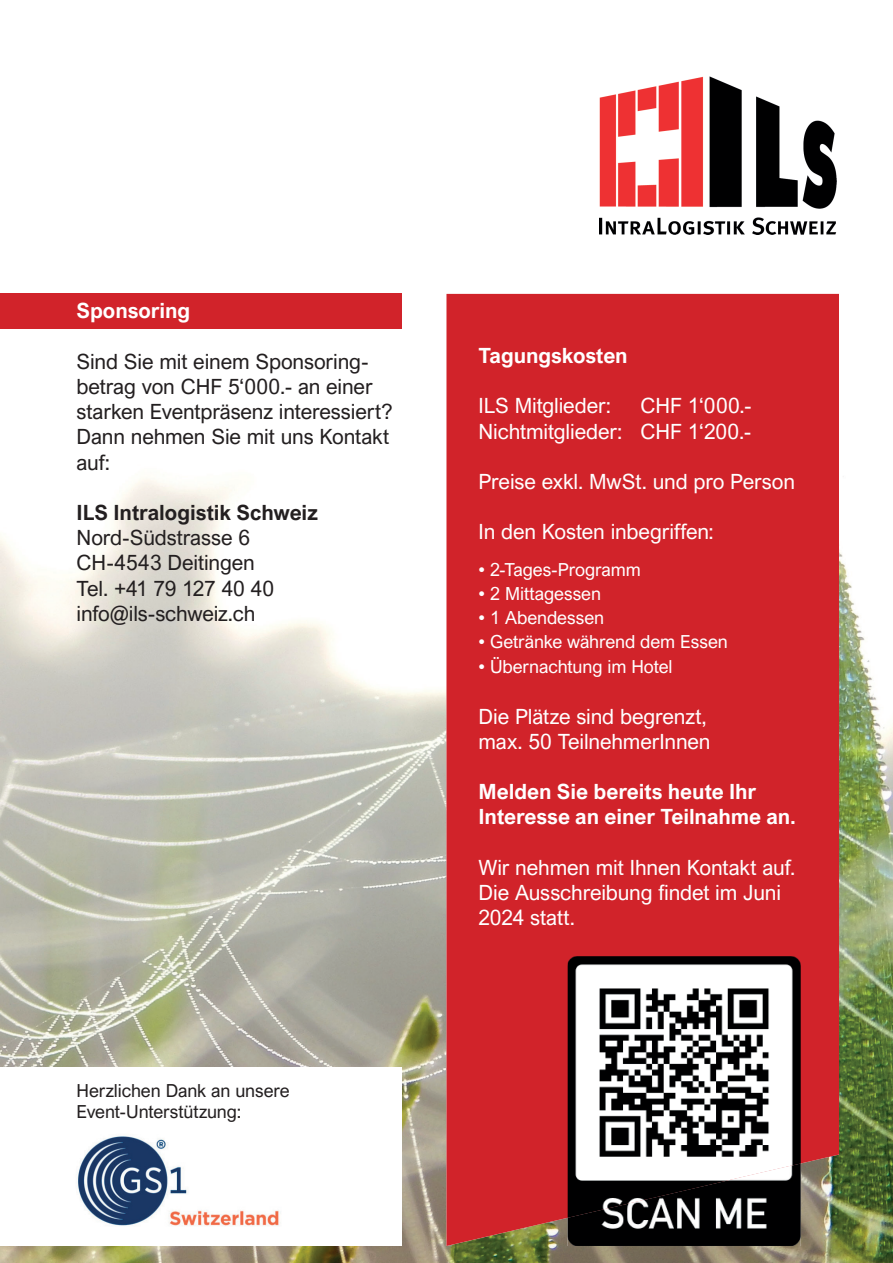
<style>
.page{position:relative;width:893px;height:1263px;background:#fff}
.page>*{position:absolute;margin:0;border:0;box-sizing:border-box;transform-origin:0 0}
.t1{font:21px/25.2px "Arial Nova";letter-spacing:-.005em;color:#fff}
.t2{font:21px/25.2px "Arial Nova";letter-spacing:-.005em;color:#231f20}
.t3{font:700 21px/25.2px "Arial Nova";letter-spacing:-.005em;color:#fff}
.t4{font:700 21px "Arial Nova";letter-spacing:-.005em;color:#231f20}
.t5{font:18px "Arial Nova";letter-spacing:-.005em;color:#fff}
.t6{font:18px/21.6px "Arial Nova";letter-spacing:-.005em;color:#231f20}
</style>
<div class="page">
<div style="left:0;top:293px;width:402px;height:36px;background:#d1232a"></div>
<img style="left:0;top:478px;width:893px;height:785px">
<img style="left:600px;top:77px;width:236px;height:158px">
<div style="left:446px;top:294px;width:393px;height:952px;background:#d1232a"></div>
<img style="left:568px;top:1218px;width:233px;height:28px">
<img style="left:568px;top:956px;width:233px;height:262px">
<div style="left:0;top:1067px;width:402px;height:179px;background:#fff"></div>
<img style="left:77px;top:1136px;width:202px;height:90px">
<p class="t3" style="left:77px;top:298px;width:115px">Sponsoring</p>
<p class="t2" style="left:77px;top:349px;width:318px">Sind Sie mit einem Sponsoring&shy;betrag von CHF 5‘000.- an einer starken Eventpräsenz interessiert?<br>Dann nehmen Sie mit uns Kontakt auf:</p>
<p class="t4" style="left:77px;top:500px;width:243px">ILS Intralogistik Schweiz</p>
<p class="t2" style="left:77px;top:525px;width:199px">Nord-Südstrasse 6<br>CH-4543 Deitingen<br>Tel. +41 79 127 40 40 info@ils-schweiz.ch</p>
<p class="t6" style="left:77px;top:1079px;width:215px">Herzlichen Dank an unsere<br>Event-Unterstützung:</p>
<p class="t3" style="left:478px;top:343px;width:151px">Tagungskosten</p>
<p class="t1" style="left:478px;top:393px;width:134px">ILS Mitglieder:</p>
<p class="t1" style="left:478px;top:393px;width:275px;text-align:right">CHF 1‘000.-<br>Nichtmitglieder: CHF 1‘200.-</p>
<p class="t1" style="left:478px;top:469px;width:318px">Preise exkl. MwSt. und pro Person</p>
<p class="t1" style="left:478px;top:519px;width:237px">In den Kosten inbegriffen:</p>
<p class="t5" style="left:478px;top:559px;width:164px">• 2-Tages-Programm</p>
<p class="t5" style="left:478px;top:583px;width:124px">• 2 Mittagessen</p>
<p class="t5" style="left:478px;top:607px;width:127px">• 1 Abendessen</p>
<p class="t5" style="left:478px;top:631px;width:251px">• Getränke während dem Essen</p>
<p class="t5" style="left:478px;top:657px;width:196px">• Übernachtung im Hotel</p>
<p class="t1" style="left:478px;top:704px;width:234px">Die Plätze sind begrenzt, max. 50 TeilnehmerInnen</p>
<p class="t3" style="left:478px;top:779px;width:319px">Melden Sie bereits heute Ihr<br>Interesse an einer Teilnahme an.</p>
<p class="t1" style="left:478px;top:855px;width:318px">Wir nehmen mit Ihnen Kontakt auf.<br>Die Ausschreibung findet im Juni<br>2024 statt.</p>
</div>
